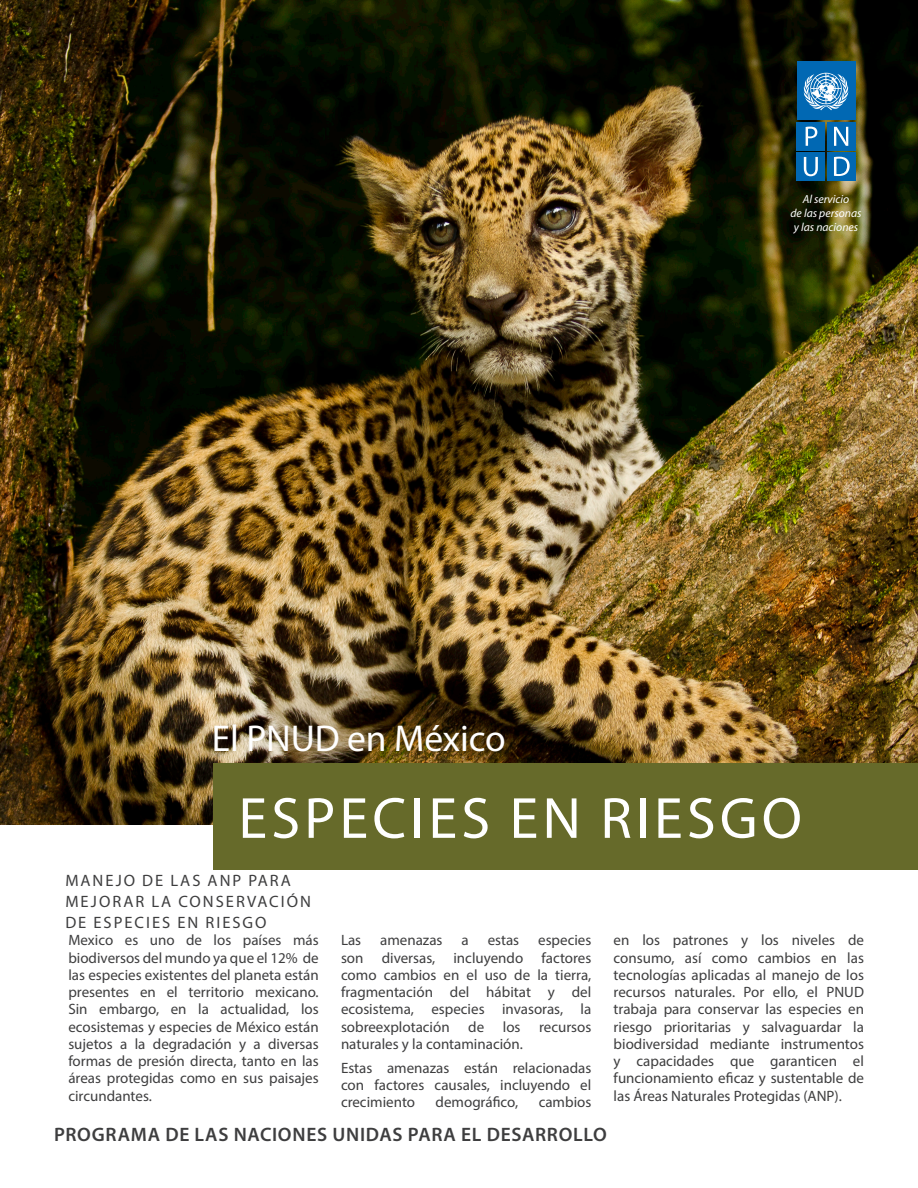
<style>
.page{position:relative;width:918px;height:1188px;background:#fff}
.page>*{position:absolute;margin:0;border:0;box-sizing:border-box;transform-origin:0 0}
.body_copy{font:58.5px "Myriad Pro";letter-spacing:.07em;color:#fff}
.body_copy-2{font:37.5px "Myriad Pro";letter-spacing:-.005em;color:#fff}
.body_copy-3{font:600 19.5px "Myriad Pro";letter-spacing:.035em;color:#3e3e3f}
.Section_Subheading_1{font:16.5px/21px "Myriad Pro";letter-spacing:.12em;color:#3e3e3f}
.LAC_body_copy{font:15px/17.2px "Myriad Pro";color:#3e3e3f;text-align:justify}
.t1{font:italic 11.7px/14.1px "Myriad";color:#fff;text-align:center}
</style>
<div class="page">
<img style="left:0;top:0;width:918px;height:824px">
<div style="left:214px;top:763px;width:704px;height:107px;background:#666a2a"></div>
<div style="left:797px;top:122px;width:28px;height:29px;background:#0168b3"></div>
<svg style="left:806px;top:127px;width:11px;height:19px"></svg>
<div style="left:827px;top:122px;width:28px;height:29px;background:#0168b3"></div>
<svg style="left:834px;top:127px;width:14px;height:19px"></svg>
<div style="left:797px;top:152px;width:28px;height:29px;background:#0168b3"></div>
<svg style="left:804px;top:157px;width:14px;height:19px"></svg>
<div style="left:827px;top:152px;width:28px;height:29px;background:#0168b3"></div>
<svg style="left:834px;top:157px;width:16px;height:19px"></svg>
<div style="left:797px;top:61px;width:58px;height:59px;background:#0168b3"></div>
<svg style="left:804px;top:73px;width:45px;height:37px"></svg>
<p class="body_copy-2" style="left:212px;top:715px;width:295px">El PNUD en México</p>
<p class="t1" style="left:791px;top:193px;width:73px">Al servicio<br>de las personas y las naciones</p>
<p class="body_copy" style="left:238px;top:782px;width:565px">ESPECIES EN RIESGO</p>
<p class="Section_Subheading_1" style="left:65px;top:870px;width:247px">MANEJO DE LAS ANP PARA<br>MEJORAR LA CONSERVACIÓN<br>DE ESPECIES EN RIESGO</p>
<p class="LAC_body_copy" style="left:68px;top:932px;width:252px">Mexico es uno de los países más biodiversos del mundo ya que el 12% de las especies existentes del planeta están presentes en el territorio mexicano.<br>Sin embargo, en la actualidad, los ecosistemas y especies de México están sujetos a la degradación y a diversas formas de presión directa, tanto en las áreas protegidas como en sus paisajes circundantes.</p>
<p class="LAC_body_copy" style="left:341px;top:932px;width:22px">Las</p>
<p class="LAC_body_copy" style="left:380px;top:932px;width:64px">amenazas</p>
<p class="LAC_body_copy" style="left:462px;top:932px;width:9px">a</p>
<p class="LAC_body_copy" style="left:488px;top:932px;width:33px">estas</p>
<p class="LAC_body_copy" style="left:341px;top:932px;width:252px;text-indent:197px">especies son diversas, incluyendo factores como cambios en el uso de la tierra, fragmentación del hábitat y del ecosistema, especies invasoras, la sobreexplotación de los recursos naturales y la contaminación.</p>
<p class="LAC_body_copy" style="left:341px;top:1059px;width:252px">Estas amenazas están relacionadas con factores causales, incluyendo el crecimiento</p>
<p class="LAC_body_copy" style="left:436px;top:1094px;width:84px">demográfico,</p>
<p class="LAC_body_copy" style="left:539px;top:1094px;width:54px">cambios</p>
<p class="LAC_body_copy" style="left:614px;top:932px;width:252px">en los patrones y los niveles de consumo, así como cambios en las tecnologías aplicadas al manejo de los recursos naturales. Por ello, el PNUD trabaja para conservar las especies en riesgo prioritarias y salvaguardar la biodiversidad mediante instrumentos y capacidades que garanticen el funcionamiento eficaz y sustentable de las Áreas Naturales Protegidas (ANP).</p>
<p class="body_copy-3" style="left:54px;top:1122px;width:554px">PROGRAMA DE LAS NACIONES UNIDAS PARA EL DESARROLLO</p>
</div>
